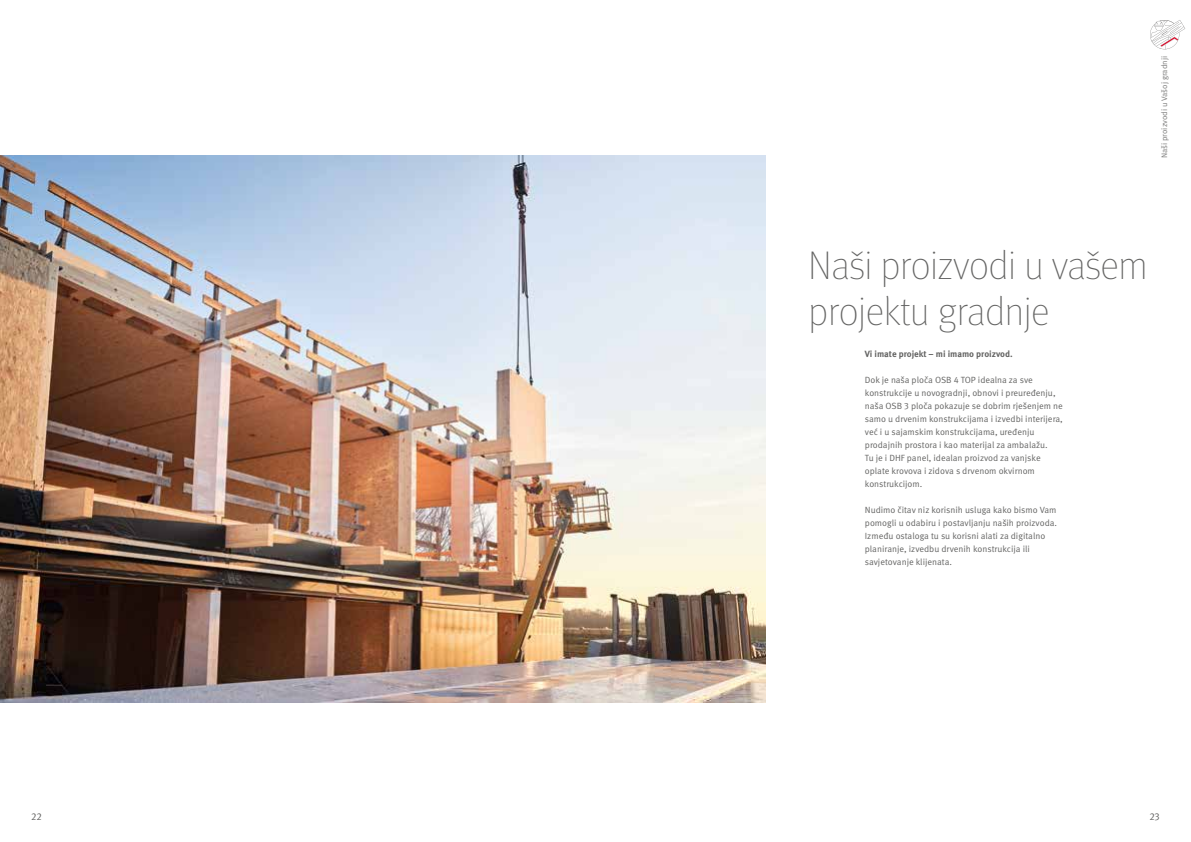
<style>
.page{position:relative;width:1191px;height:842px;background:#fff}
.page>*{position:absolute;margin:0;border:0;box-sizing:border-box;transform-origin:0 0}
.t1{font:100 40px/45.5px "Meta Pro";letter-spacing:-.01em;color:#636362}
.t2{font:10px "Meta Pro Norm";color:#636362}
.t3{font:9px/13px "Meta Pro Norm";color:#636362}
.t4{font:700 9px "Meta Pro";color:#636362}
.t5{font:8px "Meta Pro Norm";color:#7b7b7a}
</style>
<div class="page">
<svg style="left:1150px;top:20px;width:35px;height:29px"></svg>
<img style="left:0;top:156px;width:765px;height:546px">
<p class="t2" style="left:31px;top:809px;width:12px">22</p>
<p class="t5" style="left:1158px;top:158px;width:104px;rotate:-90deg">Naši proizvodi u Vašoj gradnji</p>
<h1 class="t1" style="left:808px;top:242px;width:341px">Naši proizvodi u vašem projektu gradnje</h1>
<p class="t4" style="left:865px;top:347px;width:149px">Vi imate projekt – mi imamo proizvod.</p>
<p class="t3" style="left:865px;top:373px;width:199px">Dok je naša ploča OSB 4 TOP idealna za sve konstrukcije u novogradnji, obnovi i preuređenju, naša OSB 3 ploča pokazuje se dobrim rješenjem ne samo u drvenim konstrukcijama i izvedbi interijera, već i u sajamskim konstrukcijama, uređenju prodajnih prostora i kao materijal za ambalažu.<br>Tu je i DHF panel, idealan proizvod za vanjske oplate krovova i zidova s drvenom okvirnom konstrukcijom.</p>
<p class="t3" style="left:865px;top:503px;width:194px">Nudimo čitav niz korisnih usluga kako bismo Vam pomogli u odabiru i postavljanju naših proizvoda.<br>Između ostaloga tu su korisni alati za digitalno planiranje, izvedbu drvenih konstrukcija ili savjetovanje klijenata.</p>
<p class="t2" style="left:1149px;top:809px;width:12px">23</p>
</div>
